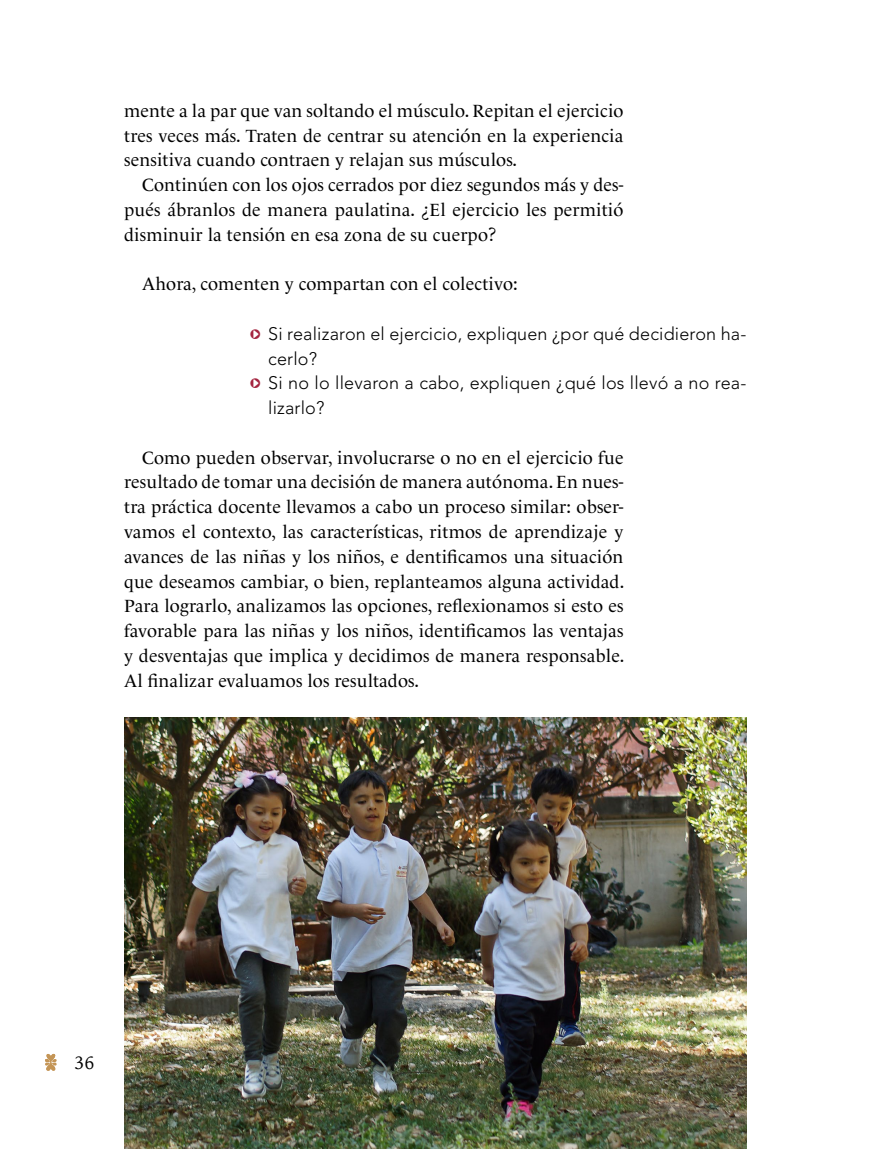
<style>
.page{position:relative;width:872px;height:1149px;background:#fff}
.page>*{position:absolute;margin:0;border:0;box-sizing:border-box;transform-origin:0 0}
.t1{font:18px/24.8px "Le Monde Livre";letter-spacing:.01em;color:#000;text-align:justify}
.t2{font:300 18px "Avenir LT Std";letter-spacing:.01em;color:#000}
.t3{font:18px "Iowan Old Style";color:#000}
.s1{font-family:"KG Arrows";font-weight:400;color:#a42540}
</style>
<div class="page">
<svg style="left:45px;top:1053px;width:12px;height:17px"></svg>
<img style="left:125px;top:717px;width:621px;height:431px">
<p class="t1" style="left:124px;top:98px;width:501px">mente a la par que van soltando el músculo. Repitan el ejercicio tres veces más. Traten de centrar su atención en la experiencia sensitiva cuando contraen y relajan sus músculos.</p>
<p class="t1" style="left:124px;top:172px;width:501px;text-indent:18px">Continúen con los ojos cerrados por diez segundos más y des&shy;pués ábranlos de manera paulatina. ¿El ejercicio les permitió disminuir la tensión en esa zona de su cuerpo?</p>
<p class="t1" style="left:142px;top:271px;width:377px">Ahora, comenten y compartan con el colectivo:</p>
<p class="t2" style="left:250px;top:323px;width:498px"><span class="s1">y</span> Si realizaron el ejercicio, expliquen ¿por qué decidieron ha-</p>
<p class="t2" style="left:268px;top:347px;width:50px">cerlo?</p>
<p class="t2" style="left:250px;top:372px;width:498px"><span class="s1">y</span> Si no lo llevaron a cabo, expliquen ¿qué los llevó a no rea-</p>
<p class="t2" style="left:268px;top:397px;width:58px">lizarlo?</p>
<p class="t1" style="left:124px;top:445px;width:501px;text-indent:18px">Como pueden observar, involucrarse o no en el ejercicio fue resultado de tomar una decisión de manera autónoma. En nues&shy;tra práctica docente llevamos a cabo un proceso similar: obser&shy;vamos el contexto, las características, ritmos de aprendizaje y avances de las niñas y los niños, e dentificamos una situación que deseamos cambiar, o bien, replanteamos alguna actividad.<br>Para lograrlo, analizamos las opciones, reflexionamos si esto es favorable para las niñas y los niños, identificamos las ventajas y desventajas que implica y decidimos de manera responsable.<br>Al finalizar evaluamos los resultados.</p>
<p class="t3" style="left:74px;top:1046px;width:22px">36</p>
</div>
